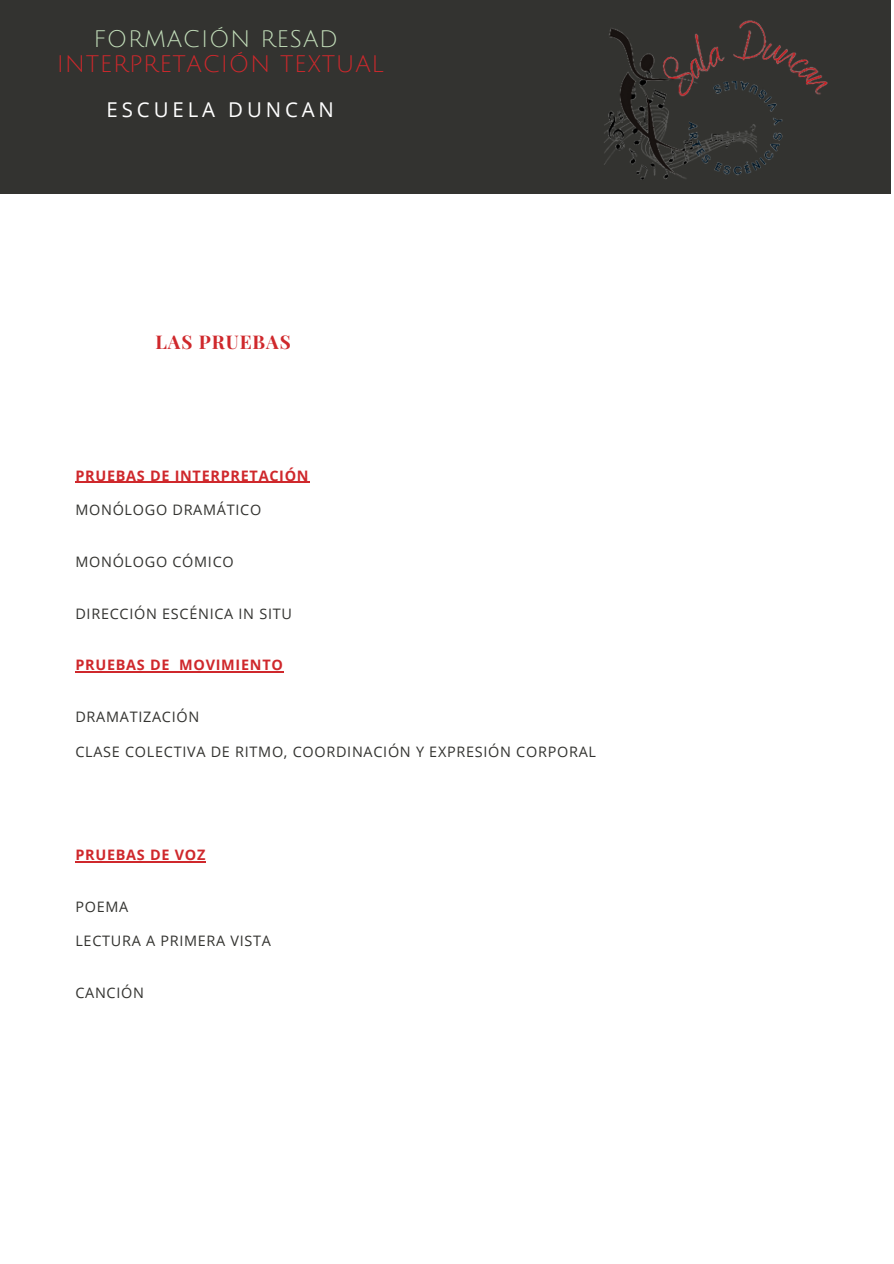
<style>
.page{position:relative;width:894px;height:1264px;background:#fff}
.page>*{position:absolute;margin:0;border:0;box-sizing:border-box;transform-origin:0 0}
.t1{font:23.25px/24.8px "Julius Sans One";letter-spacing:.03em;color:#cf282c;text-align:center}
.t2{font:20.4px "Open Sans";letter-spacing:.19em;color:#fff}
.t3{font:700 18.9px "Playfair Display";letter-spacing:.05em;color:#cf282c}
.t4{font:14.4px "Open Sans";letter-spacing:.05em;color:#333330}
.t5{font:700 14.4px "Open Sans";letter-spacing:.05em;color:#cf282c}
.s1{color:#c2ddb9}
</style>
<div class="page">
<hr style="left:75px;top:481px;width:234px;height:2px;background:#cf282c">
<hr style="left:75px;top:671px;width:95px;height:1px;background:#cf282c">
<hr style="left:179px;top:671px;width:104px;height:1px;background:#cf282c">
<hr style="left:75px;top:861px;width:131px;height:1px;background:#cf282c">
<div style="left:0;top:0;width:890px;height:194px;background:#333330"></div>
<img style="left:604px;top:20px;width:224px;height:160px">
<p class="t1" style="left:57px;top:27px;width:328px"><span class="s1">FORMACIÓN RESAD<br></span>INTERPRETACIÓN TEXTUAL</p>
<h2 class="t2" style="left:107px;top:96px;width:229px">ESCUELA DUNCAN</h2>
<h1 class="t3" style="left:155px;top:328px;width:137px">LAS PRUEBAS</h1>
<p class="t5" style="left:75px;top:465px;width:235px">PRUEBAS DE INTERPRETACIÓN</p>
<p class="t4" style="left:75px;top:499px;width:187px">MONÓLOGO DRAMÁTICO</p>
<p class="t4" style="left:75px;top:551px;width:160px">MONÓLOGO CÓMICO</p>
<p class="t4" style="left:75px;top:603px;width:218px">DIRECCIÓN ESCÉNICA IN SITU</p>
<p class="t5" style="left:75px;top:655px;width:209px">PRUEBAS DE MOVIMIENTO</p>
<p class="t4" style="left:75px;top:706px;width:125px">DRAMATIZACIÓN</p>
<p class="t4" style="left:75px;top:741px;width:522px">CLASE COLECTIVA DE RITMO, COORDINACIÓN Y EXPRESIÓN CORPORAL</p>
<p class="t5" style="left:75px;top:844px;width:131px">PRUEBAS DE VOZ</p>
<p class="t4" style="left:75px;top:896px;width:54px">POEMA</p>
<p class="t4" style="left:75px;top:930px;width:197px">LECTURA A PRIMERA VISTA</p>
<p class="t4" style="left:75px;top:982px;width:70px">CANCIÓN</p>
</div>
